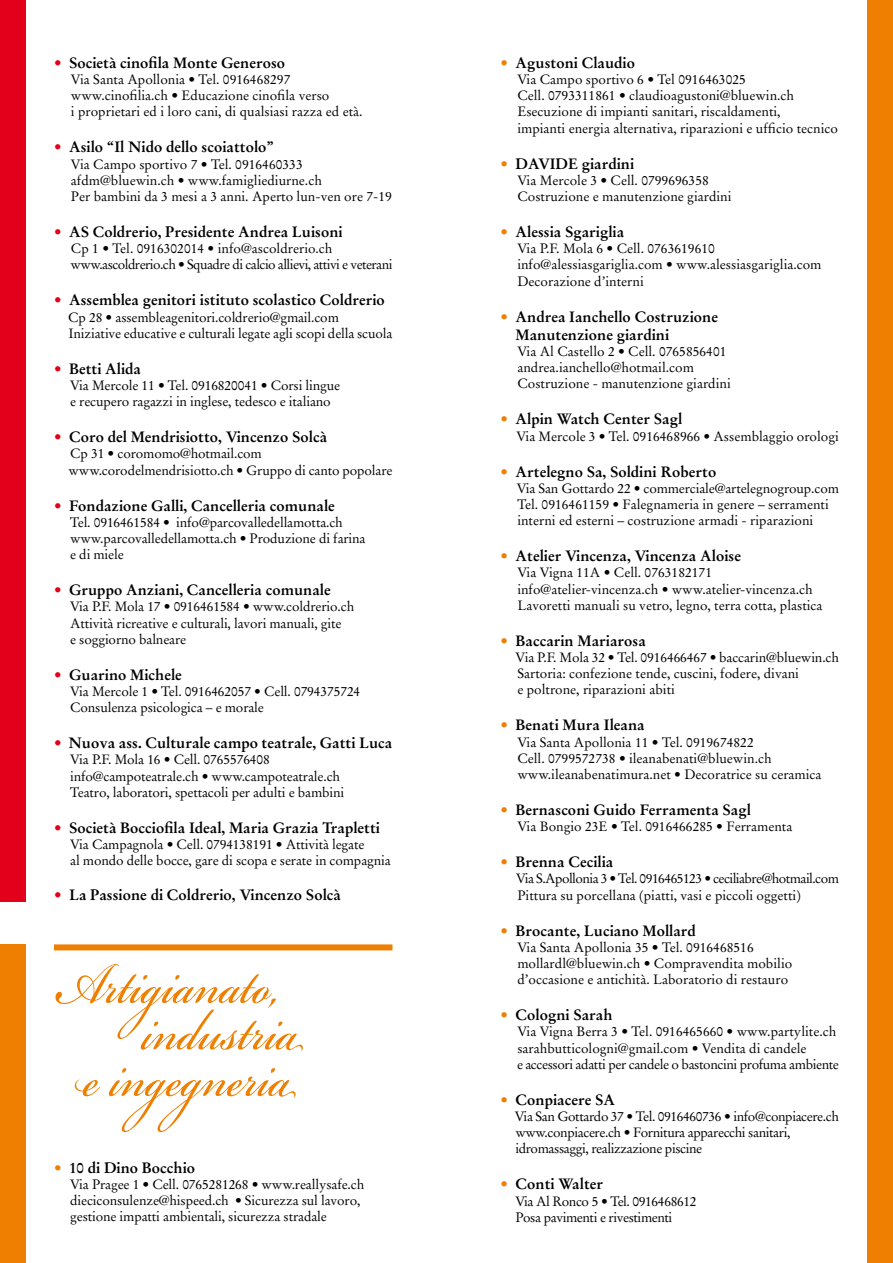
<style>
.page{position:relative;width:893px;height:1263px;background:#fff}
.page>*{position:absolute;margin:0;border:0;box-sizing:border-box;transform-origin:0 0}
.t1{font:90px "Bickham Script Pro";color:#ee7f00;scale:.8 1}
.t2{font:700 15px/18px "Stempel Garamond";color:#000}
.t3{font:13.5px/16.2px "Stempel Garamond";color:#000}
.t4{font:13.5px/16.2px "Stempel Garamond";letter-spacing:-.04em;color:#000}
.t5{font:13.5px/16.2px "Stempel Garamond";letter-spacing:-.03em;color:#000}
.s1{font-weight:400;color:#e2001a}
.s2{font-weight:400;color:#ee7f00}
</style>
<div class="page">
<div style="left:54px;top:944px;width:338px;height:6px;background:#ee7f00"></div>
<div style="left:0;top:944px;width:26px;height:319px;background:#ee7f00"></div>
<div style="left:867px;top:0;width:26px;height:1263px;background:#ee7f00"></div>
<div style="left:0;top:0;width:26px;height:901px;background:#e2001a"></div>
<p class="t2" style="left:54px;top:54px;width:233px"><span class="s1">•</span> Società cinofila Monte Generoso</p>
<p class="t3" style="left:71px;top:71px;width:293px">Via Santa Apollonia • Tel. 0916468297 www.cinofilia.ch • Educazione cinofila verso<br>i proprietari ed i loro cani, di qualsiasi razza ed età.</p>
<p class="t2" style="left:54px;top:138px;width:222px"><span class="s1">•</span> Asilo “Il Nido dello scoiattolo”</p>
<p class="t3" style="left:71px;top:156px;width:323px">Via Campo sportivo 7 • Tel. 0916460333 afdm@bluewin.ch • www.famigliediurne.ch<br>Per bambini da 3 mesi a 3 anni. Aperto lun-ven ore 7-19</p>
<p class="t2" style="left:54px;top:223px;width:290px"><span class="s1">•</span> AS Coldrerio, Presidente Andrea Luisoni</p>
<p class="t4" style="left:70px;top:241px;width:323px">Cp 1 • Tel. 0916302014 • info@ascoldrerio.ch www.ascoldrerio.ch • Squadre di calcio allievi, attivi e veterani</p>
<p class="t2" style="left:54px;top:291px;width:332px"><span class="s1">•</span> Assemblea genitori istituto scolastico Coldrerio</p>
<p class="t3" style="left:68px;top:309px;width:326px">Cp 28 • assembleagenitori.coldrerio@gmail.com<br>Iniziative educative e culturali legate agli scopi della scuola</p>
<p class="t2" style="left:54px;top:360px;width:89px"><span class="s1">•</span> Betti Alida</p>
<p class="t3" style="left:70px;top:377px;width:271px">Via Mercole 11 • Tel. 0916820041 • Corsi lingue e recupero ragazzi in inglese, tedesco e italiano</p>
<p class="t2" style="left:54px;top:428px;width:275px"><span class="s1">•</span> Coro del Mendrisiotto, Vincenzo Solcà</p>
<p class="t3" style="left:69px;top:446px;width:325px">Cp 31 • coromomo@hotmail.com www.corodelmendrisiotto.ch • Gruppo di canto popolare</p>
<p class="t2" style="left:54px;top:496px;width:282px"><span class="s1">•</span> Fondazione Galli, Cancelleria comunale</p>
<p class="t3" style="left:70px;top:514px;width:297px">Tel. 0916461584 • info@parcovalledellamotta.ch www.parcovalledellamotta.ch • Produzione di farina e di miele</p>
<p class="t2" style="left:54px;top:581px;width:278px"><span class="s1">•</span> Gruppo Anziani, Cancelleria comunale</p>
<p class="t3" style="left:70px;top:599px;width:285px">Via P.F. Mola 17 • 0916461584 • www.coldrerio.ch<br>Attività ricreative e culturali, lavori manuali, gite<br>e soggiorno balneare</p>
<p class="t2" style="left:54px;top:666px;width:129px"><span class="s1">•</span> Guarino Michele</p>
<p class="t3" style="left:70px;top:683px;width:292px">Via Mercole 1 • Tel. 0916462057 • Cell. 0794375724<br>Consulenza psicologica – e morale</p>
<p class="t2" style="left:54px;top:734px;width:340px"><span class="s1">•</span> Nuova ass. Culturale campo teatrale, Gatti Luca</p>
<p class="t3" style="left:70px;top:752px;width:276px">Via P.F. Mola 16 • Cell. 0765576408 info@campoteatrale.ch • www.campoteatrale.ch<br>Teatro, laboratori, spettacoli per adulti e bambini</p>
<p class="t2" style="left:54px;top:819px;width:328px"><span class="s1">•</span> Società Bocciofila Ideal, Maria Grazia Trapletti</p>
<p class="t3" style="left:70px;top:836px;width:322px">Via Campagnola • Cell. 0794138191 • Attività legate<br>al mondo delle bocce, gare di scopa e serate in compagnia</p>
<p class="t2" style="left:54px;top:885px;width:288px"><span class="s1">•</span> La Passione di Coldrerio, Vincenzo Solcà</p>
<h1 class="t1" style="left:54px;top:919px;width:282px">Artigianato,</h1>
<h1 class="t1" style="left:142px;top:965px;width:204px">industria</h1>
<h1 class="t1" style="left:78px;top:1012px;width:275px">e ingegneria</h1>
<p class="t2" style="left:54px;top:1158px;width:143px"><span class="s2">•</span> 10 di Dino Bocchio</p>
<p class="t3" style="left:70px;top:1176px;width:295px">Via Pragee 1 • Cell. 0765281268 • www.reallysafe.ch dieciconsulenze@hispeed.ch • Sicurezza sul lavoro, gestione impatti ambientali, sicurezza stradale</p>
<p class="t2" style="left:500px;top:54px;width:136px"><span class="s2">•</span> Agustoni Claudio</p>
<p class="t3" style="left:517px;top:71px;width:322px">Via Campo sportivo 6 • Tel 0916463025<br>Cell. 0793311861 • claudioagustoni@bluewin.ch Esecuzione di impianti sanitari, riscaldamenti,<br>impianti energia alternativa, riparazioni e ufficio tecnico</p>
<p class="t2" style="left:500px;top:154px;width:135px"><span class="s2">•</span> DAVIDE giardini</p>
<p class="t3" style="left:517px;top:172px;width:216px">Via Mercole 3 • Cell. 0799696358<br>Costruzione e manutenzione giardini</p>
<p class="t2" style="left:500px;top:223px;width:125px"><span class="s2">•</span> Alessia Sgariglia</p>
<p class="t3" style="left:517px;top:241px;width:306px">Via P.F. Mola 6 • Cell. 0763619610 info@alessiasgariglia.com • www.alessiasgariglia.com<br>Decorazione d’interni</p>
<p class="t2" style="left:515px;top:307px;width:204px;text-indent:-15px"><span class="s2">•</span> Andrea Ianchello Costruzione<br>Manutenzione giardini</p>
<p class="t3" style="left:517px;top:343px;width:215px">Via Al Castello 2 • Cell. 0765856401 andrea.ianchello@hotmail.com<br>Costruzione - manutenzione giardini</p>
<p class="t2" style="left:500px;top:410px;width:183px"><span class="s2">•</span> Alpin Watch Center Sagl</p>
<p class="t3" style="left:516px;top:428px;width:324px">Via Mercole 3 • Tel. 0916468966 • Assemblaggio orologi</p>
<p class="t2" style="left:500px;top:462px;width:217px"><span class="s2">•</span> Artelegno Sa, Soldini Roberto</p>
<p class="t3" style="left:517px;top:480px;width:324px">Via San Gottardo 22 • commerciale@artelegnogroup.com<br>Tel. 0916461159 • Falegnameria in genere – serramenti interni ed esterni – costruzione armadi - riparazioni</p>
<p class="t2" style="left:500px;top:547px;width:242px"><span class="s2">•</span> Atelier Vincenza, Vincenza Aloise</p>
<p class="t3" style="left:517px;top:565px;width:307px">Via Vigna 11A • Cell. 0763182171 info@atelier-vincenza.ch • www.atelier-vincenza.ch<br>Lavoretti manuali su vetro, legno, terra cotta, plastica</p>
<p class="t2" style="left:500px;top:631px;width:147px"><span class="s2">•</span> Baccarin Mariarosa</p>
<p class="t3" style="left:516px;top:649px;width:325px">Via P.F. Mola 32 • Tel. 0916466467 • baccarin@bluewin.ch<br>Sartoria: confezione tende, cuscini, fodere, divani<br>e poltrone, riparazioni abiti</p>
<p class="t2" style="left:500px;top:716px;width:146px"><span class="s2">•</span> Benati Mura Ileana</p>
<p class="t3" style="left:517px;top:734px;width:306px">Via Santa Apollonia 11 • Tel. 0919674822<br>Cell. 0799572738 • ileanabenati@bluewin.ch www.ileanabenatimura.net • Decoratrice su ceramica</p>
<p class="t2" style="left:500px;top:801px;width:252px"><span class="s2">•</span> Bernasconi Guido Ferramenta Sagl</p>
<p class="t3" style="left:517px;top:818px;width:277px">Via Bongio 23E • Tel. 0916466285 • Ferramenta</p>
<p class="t2" style="left:500px;top:853px;width:114px"><span class="s2">•</span> Brenna Cecilia</p>
<p class="t4" style="left:516px;top:871px;width:324px">Via S.Apollonia 3 • Tel. 0916465123 • ceciliabre@hotmail.com<br>Pittura su porcellana (piatti, vasi e piccoli oggetti)</p>
<p class="t2" style="left:500px;top:921px;width:197px"><span class="s2">•</span> Brocante, Luciano Mollard</p>
<p class="t3" style="left:517px;top:939px;width:276px">Via Santa Apollonia 35 • Tel. 0916468516 mollardl@bluewin.ch • Compravendita mobilio d’occasione e antichità. Laboratorio di restauro</p>
<p class="t2" style="left:500px;top:1006px;width:114px"><span class="s2">•</span> Cologni Sarah</p>
<p class="t3" style="left:517px;top:1024px;width:323px">Via Vigna Berra 3 • Tel. 0916465660 • www.partylite.ch sarahbutticologni@gmail.com • Vendita di candele<br>e accessori adatti per candele o bastoncini profuma ambiente</p>
<p class="t2" style="left:500px;top:1090px;width:116px"><span class="s2">•</span> Conpiacere SA</p>
<p class="t5" style="left:515px;top:1108px;width:326px">Via San Gottardo 37 • Tel. 0916460736 • info@conpiacere.ch www.conpiacere.ch • Fornitura apparecchi sanitari, idromassaggi, realizzazione piscine</p>
<p class="t2" style="left:500px;top:1175px;width:104px"><span class="s2">•</span> Conti Walter</p>
<p class="t5" style="left:515px;top:1193px;width:183px">Via Al Ronco 5 • Tel. 0916468612<br>Posa pavimenti e rivestimenti</p>
</div>
